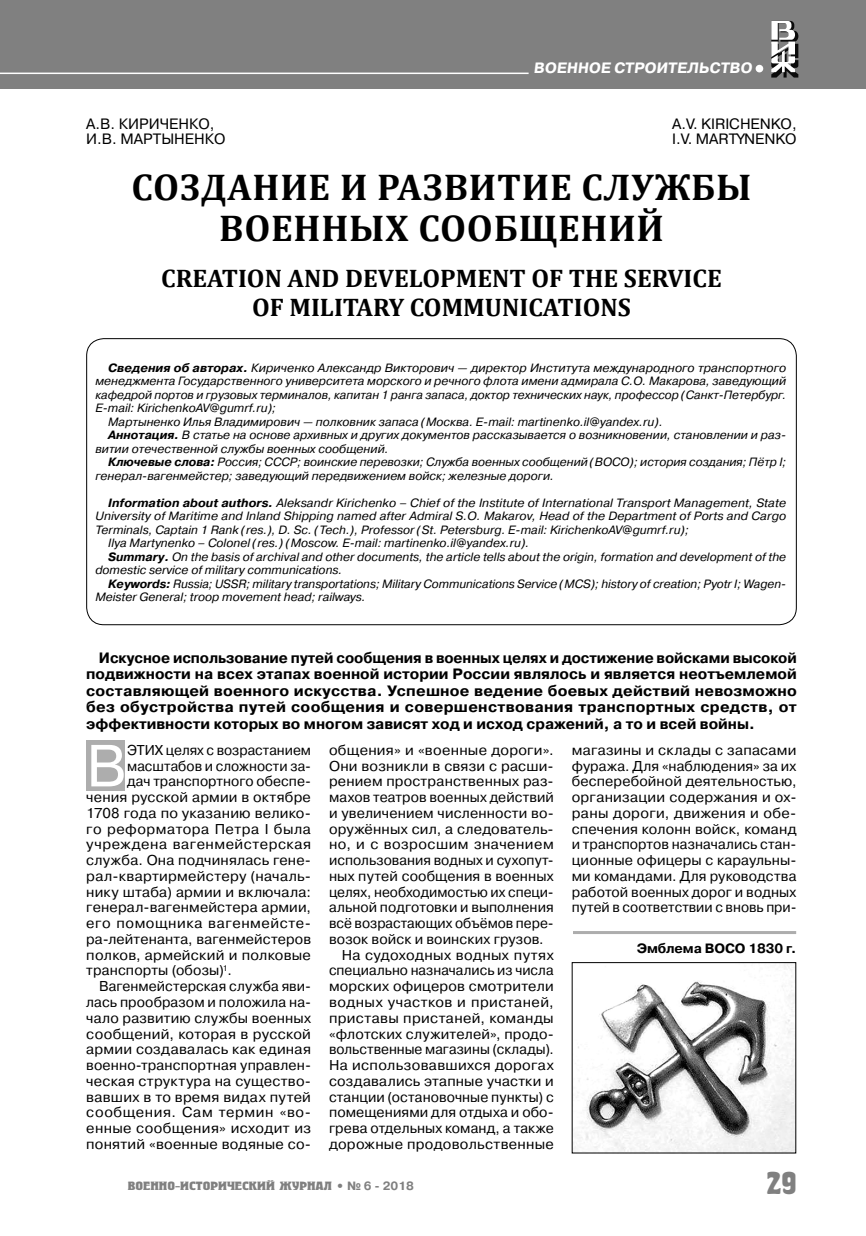
<style>
.page{position:relative;width:866px;height:1236px;background:#fff}
.page>*{position:absolute;margin:0;border:0;box-sizing:border-box;transform-origin:0 0}
.t1{font:59.25px "Pragmatica C";color:#fff}
.t2{font:700 37.5px/40.5px "Cambria";letter-spacing:.02em;color:#000;text-align:center}
.t3{font:700 31.5px "Herold C";color:#808080}
.t4{font:700 25.5px/28.5px "Cambria";color:#000;text-align:center}
.t5{font:700 15px/16.5px "Pragmatica C";color:#000;text-align:justify}
.t6{font:15px/15px "Pragmatica C";color:#000}
.t7{font:700 15px "Pragmatica C";color:#fff}
.t8{font:14.25px/15.8px "Pragmatica C";letter-spacing:.01em;color:#000;text-align:justify}
.t9{font:14.25px "Pragmatica C";letter-spacing:.035em;color:#000}
.t10{font:14.25px "Pragmatica C";letter-spacing:.03em;color:#000}
.t11{font:14.25px "Pragmatica C";letter-spacing:.04em;color:#000}
.t12{font:700 13.5px "Pragmatica C";letter-spacing:-.01em;color:#000}
.t13{font:italic 12px "Pragmatica C";color:#000}
.t14{font:700 12px "Herold C";color:#808080;scale:1.2 1}
.s1{font-weight:700}
.s2{font-family:"Pragmatica C"}
</style>
<div class="page">
<div style="left:0;top:0;width:866px;height:88px;background:#808080"></div>
<div style="left:755px;top:65px;width:8px;height:7px;background:#fff;border-radius:50%"></div>
<svg style="left:771px;top:21px;width:27px;height:57px"></svg>
<div style="left:86px;top:740px;width:39px;height:50px;background:#adadad"></div>
<hr style="left:0;top:73px;width:528px;height:1px;background:#fff">
<img style="left:574px;top:964px;width:220px;height:187px">
<hr style="left:573px;top:931px;width:223px;height:3px;background:#adadad">
<p class="t7" style="left:533px;top:62px;width:221px">ВОЕННОЕ СТРОИТЕЛЬСТВО</p>
<p class="t6" style="left:86px;top:117px;width:141px">А.В. КИРИЧЕНКО,<br>И.В. МАРТЫНЕНКО</p>
<p class="t6" style="left:672px;top:117px;width:126px">A.V. KIRICHENKO,<br>I.V. MARTYNENKO</p>
<h2 class="t2" style="left:132px;top:166px;width:621px">СОЗДАНИЕ И РАЗВИТИЕ СЛУЖБЫ<br>ВОЕННЫХ СООБЩЕНИЙ</h2>
<h3 class="t4" style="left:161px;top:264px;width:562px">CREATION AND DEVELOPMENT OF THE SERVICE<br>OF MILITARY COMMUNICATIONS</h3>
<p class="t13" style="left:108px;top:363px;width:679px"><span class="s1">Сведения об авторах.</span> Кириченко Александр Викторович — директор Института международного транспортного</p>
<p class="t13" style="left:95px;top:376px;width:692px">менеджмента Государственного университета морского и речного флота имени адмирала С.О. Макарова, заведующий</p>
<p class="t13" style="left:95px;top:390px;width:692px">кафедрой портов и грузовых терминалов, капитан 1 ранга запаса, доктор технических наук, профессор (Санкт-Петербург.</p>
<p class="t13" style="left:95px;top:403px;width:182px">E-mail: KirichenkoAV@gumrf.ru);</p>
<p class="t13" style="left:108px;top:417px;width:556px">Мартыненко Илья Владимирович — полковник запаса (Москва. E-mail: martinenko.il@yandex.ru).</p>
<p class="t13" style="left:108px;top:430px;width:679px"><span class="s1">Аннотация.</span> В статье на основе архивных и других документов рассказывается о возникновении, становлении и раз-</p>
<p class="t13" style="left:95px;top:444px;width:295px">витии отечественной службы военных сообщений.</p>
<p class="t13" style="left:108px;top:457px;width:679px"><span class="s1">Ключевые слова:</span> Россия; СССР; воинские перевозки; Служба военных сообщений (ВОСО); история создания; Пётр I;</p>
<p class="t13" style="left:95px;top:471px;width:460px">генерал-вагенмейстер; заведующий передвижением войск; железные дороги.</p>
<p class="t13" style="left:108px;top:498px;width:679px"><span class="s1">Information about authors.</span> Aleksandr Kirichenko – Chief of the Institute of International Transport Management, State</p>
<p class="t13" style="left:95px;top:511px;width:692px">University of Maritime and Inland Shipping named after Admiral S.O. Makarov, Head of the Department of Ports and Cargo</p>
<p class="t13" style="left:95px;top:525px;width:595px">Terminals, Captain 1 Rank (res.), D. Sc. (Tech.), Professor (St. Petersburg. E-mail: KirichenkoAV@gumrf.ru);</p>
<p class="t13" style="left:108px;top:538px;width:423px">Ilya Martynenko – Colonel (res.) (Moscow. E-mail: martinenko.il@yandex.ru).</p>
<p class="t13" style="left:108px;top:552px;width:679px"><span class="s1">Summary.</span> On the basis of archival and other documents, the article tells about the origin, formation and development of the</p>
<p class="t13" style="left:95px;top:565px;width:248px">domestic service of military communications.</p>
<p class="t13" style="left:108px;top:579px;width:679px"><span class="s1">Keywords:</span> Russia; USSR; military transportations; Military Communications Service (MCS); history of creation; Pyotr I; Wagen-</p>
<p class="t13" style="left:95px;top:592px;width:272px">Meister General; troop movement head; railways.</p>
<p class="t5" style="left:86px;top:650px;width:712px;text-indent:13px">Искусное использование путей сообщения в военных целях и достижение войсками высокой подвижности на всех этапах военной истории России являлось и является неотъемлемой составляющей военного искусства. Успешное ведение боевых действий невозможно без обустройства путей сообщения и совершенствования транспортных средств, от эффективности которых во многом зависят ход и исход сражений, а то и всей войны.</p>
<h1 class="t1" style="left:86px;top:744px;width:42px">В</h1>
<p class="t8" style="left:127px;top:743px;width:185px">ЭТИХ целях с возрастанием</p>
<p class="t8" style="left:127px;top:759px;width:185px">масштабов и сложности за-</p>
<p class="t8" style="left:127px;top:774px;width:185px">дач транспортного обеспе-</p>
<p class="t8" style="left:86px;top:790px;width:226px">чения русской армии в октябре</p>
<p class="t8" style="left:86px;top:806px;width:226px">1708 года по указанию велико-</p>
<p class="t9" style="left:86px;top:823px;width:226px">го реформатора Петра I была</p>
<p class="t9" style="left:86px;top:839px;width:226px">учреждена вагенмейстерская</p>
<p class="t8" style="left:86px;top:853px;width:226px">служба. Она подчинялась гене-</p>
<p class="t8" style="left:86px;top:869px;width:226px">рал-квартирмейстеру (началь-</p>
<p class="t8" style="left:86px;top:885px;width:226px">нику штаба) армии и включала:</p>
<p class="t8" style="left:86px;top:900px;width:226px">генерал-вагенмейстера армии,</p>
<p class="t9" style="left:86px;top:918px;width:226px">его помощника вагенмейсте-</p>
<p class="t8" style="left:86px;top:932px;width:226px">ра-лейтенанта, вагенмейстеров</p>
<p class="t8" style="left:86px;top:948px;width:226px">полков, армейский и полковые</p>
<p class="t8" style="left:86px;top:963px;width:147px">транспорты (обозы)<sup>1</sup>.</p>
<p class="t8" style="left:99px;top:979px;width:213px">Вагенмейстерская служба яви-</p>
<p class="t8" style="left:86px;top:995px;width:226px">лась прообразом и положила на-</p>
<p class="t8" style="left:86px;top:1011px;width:226px">чало развитию службы военных</p>
<p class="t8" style="left:86px;top:1026px;width:226px">сообщений, которая в русской</p>
<p class="t8" style="left:86px;top:1042px;width:226px">армии создавалась как единая</p>
<p class="t8" style="left:86px;top:1058px;width:226px">военно-транспортная управлен-</p>
<p class="t8" style="left:86px;top:1074px;width:226px">ческая структура на существо-</p>
<p class="t8" style="left:86px;top:1089px;width:226px">вавших в то время видах путей</p>
<p class="t11" style="left:86px;top:1107px;width:226px">сообщения. Сам термин «во-</p>
<p class="t8" style="left:86px;top:1121px;width:226px">енные сообщения» исходит из</p>
<p class="t8" style="left:86px;top:1137px;width:226px">понятий «военные водяные со-</p>
<p class="t8" style="left:329px;top:743px;width:226px">общения» и «военные дороги».</p>
<p class="t8" style="left:329px;top:759px;width:226px">Они возникли в связи с расши-</p>
<p class="t8" style="left:329px;top:774px;width:226px">рением пространственных раз-</p>
<p class="t8" style="left:329px;top:790px;width:226px">махов театров военных действий</p>
<p class="t8" style="left:329px;top:806px;width:226px">и увеличением численности во-</p>
<p class="t8" style="left:329px;top:822px;width:226px">оружённых сил, а следователь-</p>
<p class="t10" style="left:329px;top:839px;width:226px">но, и с возросшим значением</p>
<p class="t8" style="left:329px;top:853px;width:226px">использования водных и сухопут-</p>
<p class="t8" style="left:329px;top:869px;width:226px">ных путей сообщения в военных</p>
<p class="t8" style="left:329px;top:885px;width:226px">целях, необходимостью их специ-</p>
<p class="t8" style="left:329px;top:900px;width:226px">альной подготовки и выполнения</p>
<p class="t8" style="left:329px;top:916px;width:226px">всё возрастающих объёмов пере-</p>
<p class="t8" style="left:329px;top:932px;width:216px">возок войск и воинских грузов.</p>
<p class="t8" style="left:342px;top:948px;width:213px">На судоходных водных путях</p>
<p class="t8" style="left:329px;top:963px;width:226px">специально назначались из числа</p>
<p class="t8" style="left:329px;top:979px;width:226px">морских офицеров смотрители</p>
<p class="t10" style="left:329px;top:996px;width:226px">водных участков и пристаней,</p>
<p class="t8" style="left:329px;top:1011px;width:226px">приставы пристаней, команды</p>
<p class="t8" style="left:329px;top:1026px;width:226px">«флотских служителей», продо-</p>
<p class="t8" style="left:329px;top:1042px;width:226px">вольственные магазины (склады).</p>
<p class="t8" style="left:329px;top:1058px;width:226px">На использовавшихся дорогах</p>
<p class="t8" style="left:329px;top:1074px;width:226px">создавались этапные участки и</p>
<p class="t8" style="left:329px;top:1089px;width:226px">станции (остановочные пункты) с</p>
<p class="t8" style="left:329px;top:1105px;width:226px">помещениями для отдыха и обо-</p>
<p class="t8" style="left:329px;top:1121px;width:226px">грева отдельных команд, а также</p>
<p class="t8" style="left:329px;top:1137px;width:226px">дорожные продовольственные</p>
<p class="t8" style="left:572px;top:743px;width:226px">магазины и склады с запасами фуража. Для «наблюдения» за их бесперебойной деятельностью, организации содержания и ох&shy;раны дороги, движения и обе&shy;спечения колонн войск, команд и транспортов назначались стан&shy;ционные офицеры с караульны&shy;ми командами. Для руководства работой военных дорог и водных путей в соответствии с вновь при-</p>
<p class="t12" style="left:636px;top:943px;width:161px">Эмблема ВОСО 1830 г.</p>
<p class="t14" style="left:128px;top:1179px;width:240px">ВОЕННО-ИСТОРИЧЕСКИЙ ЖУРНАЛ <span class="s2">• № 6 - 2018</span></p>
<h3 class="t3" style="left:766px;top:1164px;width:32px">29</h3>
</div>
